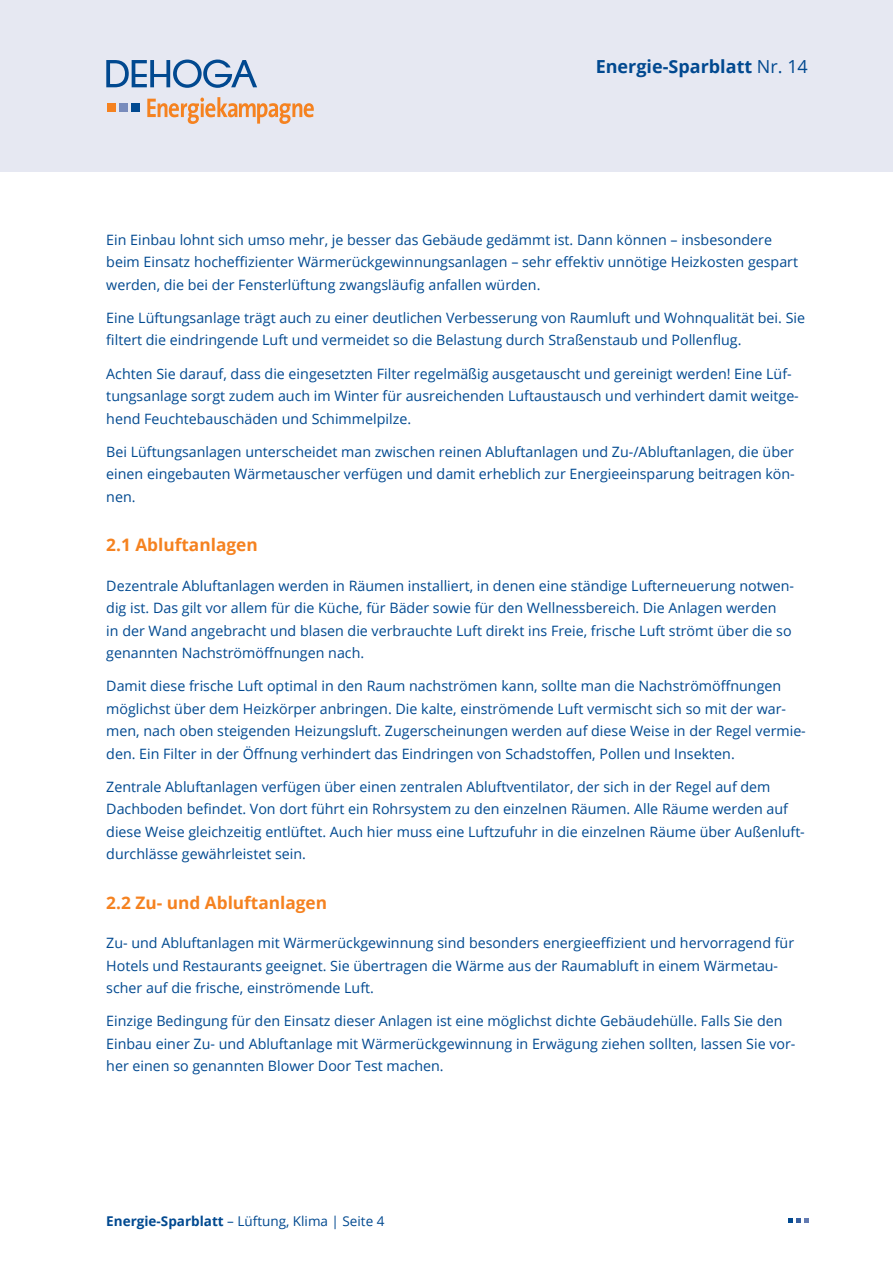
<style>
.page{position:relative;width:893px;height:1263px;background:#fff}
.page>*{position:absolute;margin:0;border:0;box-sizing:border-box;transform-origin:0 0}
.t1{font:700 18px "Open Sans";color:#014990}
.Headline_3{font:700 17.25px "Open Sans";color:#f58220}
.Fliesstext{font:14.25px/22.5px "Open Sans";color:#014990}
.t2{font:13.5px "Open Sans";color:#014990}
.s1{font-weight:400}
.s2{font-weight:700}
</style>
<div class="page">
<div style="left:0;top:0;width:893px;height:171px;background:#e6e8f2"></div>
<svg style="left:106px;top:60px;width:151px;height:28px"></svg>
<div style="left:132px;top:103px;width:8px;height:8px;background:#014990"></div>
<div style="left:119px;top:103px;width:8px;height:8px;background:#788bbc"></div>
<div style="left:107px;top:103px;width:8px;height:8px;background:#f58220"></div>
<svg style="left:147px;top:97px;width:167px;height:27px"></svg>
<svg style="left:788px;top:1218px;width:20px;height:4px"></svg>
<p class="t1" style="left:596px;top:54px;width:214px">Energie-Sparblatt <span class="s1">Nr. 14</span></p>
<p class="Fliesstext" style="left:106px;top:228px;width:693px">Ein Einbau lohnt sich umso mehr, je besser das Gebäude gedämmt ist. Dann können – insbesondere beim Einsatz hocheffizienter Wärmerückgewinnungsanlagen – sehr effektiv unnötige Heizkosten gespart werden, die bei der Fensterlüftung zwangsläufig anfallen würden.</p>
<p class="Fliesstext" style="left:106px;top:306px;width:700px">Eine Lüftungsanlage trägt auch zu einer deutlichen Verbesserung von Raumluft und Wohnqualität bei. Sie filtert die eindringende Luft und vermeidet so die Belastung durch Straßenstaub und Pollenflug.</p>
<p class="Fliesstext" style="left:106px;top:362px;width:694px">Achten Sie darauf, dass die eingesetzten Filter regelmäßig ausgetauscht und gereinigt werden! Eine Lüf&shy;tungsanlage sorgt zudem auch im Winter für ausreichenden Luftaustausch und verhindert damit weitge&shy;hend Feuchtebauschäden und Schimmelpilze.</p>
<p class="Fliesstext" style="left:106px;top:440px;width:690px;text-align:justify">Bei Lüftungsanlagen unterscheidet man zwischen reinen Abluftanlagen und Zu-/Abluftanlagen, die über einen eingebauten Wärmetauscher verfügen und damit erheblich zur Energieeinsparung beitragen kön&shy;nen.</p>
<p class="Headline_3" style="left:106px;top:533px;width:153px">2.1 Abluftanlagen</p>
<p class="Fliesstext" style="left:106px;top:574px;width:689px">Dezentrale Abluftanlagen werden in Räumen installiert, in denen eine ständige Lufterneuerung notwen&shy;dig ist. Das gilt vor allem für die Küche, für Bäder sowie für den Wellnessbereich. Die Anlagen werden<br>in der Wand angebracht und blasen die verbrauchte Luft direkt ins Freie, frische Luft strömt über die so genannten Nachströmöffnungen nach.</p>
<p class="Fliesstext" style="left:106px;top:674px;width:701px">Damit diese frische Luft optimal in den Raum nachströmen kann, sollte man die Nachströmöffnungen möglichst über dem Heizkörper anbringen. Die kalte, einströmende Luft vermischt sich so mit der war&shy;men, nach oben steigenden Heizungsluft. Zugerscheinungen werden auf diese Weise in der Regel vermie&shy;den. Ein Filter in der Öffnung verhindert das Eindringen von Schadstoffen, Pollen und Insekten.</p>
<p class="Fliesstext" style="left:106px;top:775px;width:700px">Zentrale Abluftanlagen verfügen über einen zentralen Abluftventilator, der sich in der Regel auf dem Dachboden befindet. Von dort führt ein Rohrsystem zu den einzelnen Räumen. Alle Räume werden auf diese Weise gleichzeitig entlüftet. Auch hier muss eine Luftzufuhr in die einzelnen Räume über Außenluft&shy;durchlässe gewährleistet sein.</p>
<p class="Headline_3" style="left:106px;top:890px;width:222px">2.2 Zu- und Abluftanlagen</p>
<p class="Fliesstext" style="left:106px;top:931px;width:689px">Zu- und Abluftanlagen mit Wärmerückgewinnung sind besonders energieeffizient und hervorragend für<br>Hotels und Restaurants geeignet. Sie übertragen die Wärme aus der Raumabluft in einem Wärmetau&shy;scher auf die frische, einströmende Luft.</p>
<p class="Fliesstext" style="left:106px;top:1010px;width:691px">Einzige Bedingung für den Einsatz dieser Anlagen ist eine möglichst dichte Gebäudehülle. Falls Sie den<br>Einbau einer Zu- und Abluftanlage mit Wärmerückgewinnung in Erwägung ziehen sollten, lassen Sie vor&shy;her einen so genannten Blower Door Test machen.</p>
<p class="t2" style="left:106px;top:1211px;width:280px"><span class="s2">Energie-Sparblatt</span> – Lüftung, Klima | Seite 4</p>
</div>
